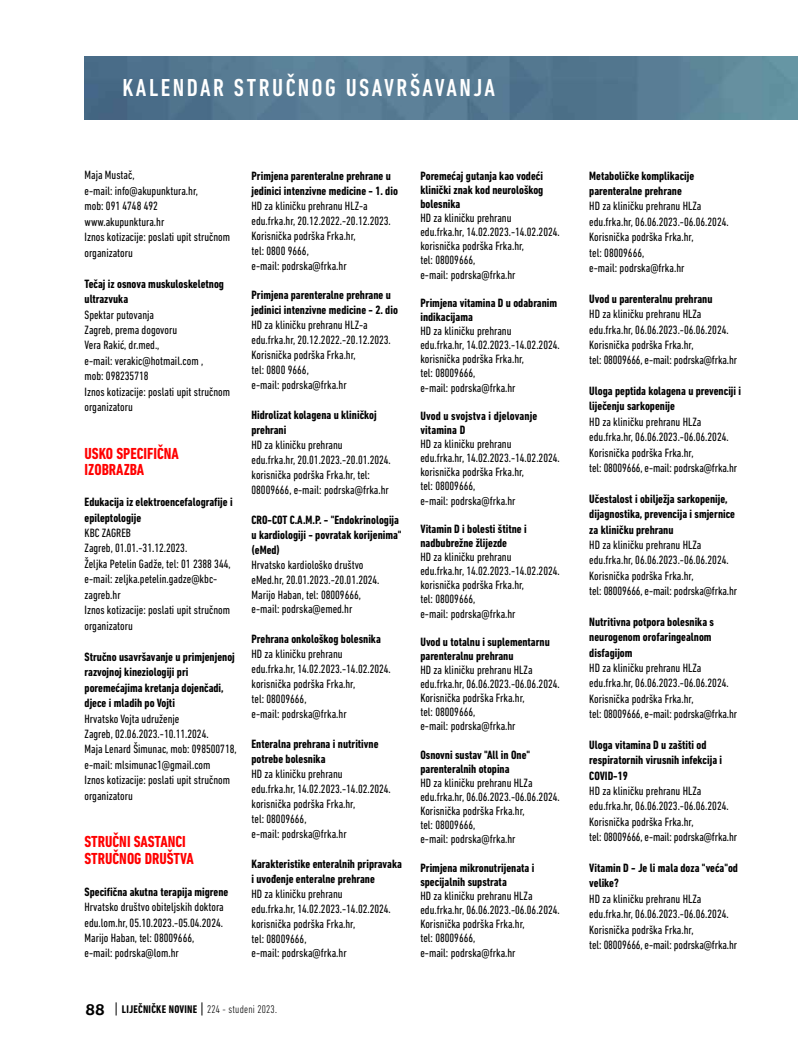
<style>
.page{position:relative;width:798px;height:1046px;background:#fff}
.page>*{position:absolute;margin:0;border:0;box-sizing:border-box;transform-origin:0 0}
.t1{font:500 condensed 25px "DIN Next LT Pro";letter-spacing:.1em;color:#fff}
.t2{font:700 condensed 16.25px/16.5px "DIN Next LT Pro";color:#f00}
.t3{font:condensed 12.25px/15px "DIN Next LT Pro";color:#000}
.t4{font:700 condensed 12.25px/15.4px "DIN Next LT Pro";color:#000}
.t5{font:700 condensed 11.25px "DIN Next LT Pro";letter-spacing:.02em;color:#000}
.s1{font-family:"PF Agora Slab Pro";font-stretch:normal;font-size:16.25px}
.s2{font-weight:300}
</style>
<div class="page">
<svg style="left:116px;top:1002px;width:1px;height:13px"></svg>
<svg style="left:201px;top:1002px;width:1px;height:13px"></svg>
<svg style="left:85px;top:57px;width:712px;height:63px;fill:#577b93"></svg>
<h1 class="t1" style="left:122px;top:73px;width:374px">KALENDAR STRUČNOG USAVRŠAVANJA</h1>
<p class="t3" style="left:84px;top:167px;width:147px;line-height:15.5px">Maja Mustač,<br>e-mail: info@akupunktura.hr,<br>mob: 091 4748 492 www.akupunktura.hr<br>Iznos kotizacije: poslati upit stručnom organizatoru</p>
<p class="t4" style="left:84px;top:276px;width:141px">Tečaj iz osnova muskuloskeletnog ultrazvuka</p>
<p class="t3" style="left:84px;top:306px;width:147px;line-height:15.5px">Spektar putovanja<br>Zagreb, prema dogovoru<br>Vera Rakić, dr.med.,<br>e-mail: verakic@hotmail.com ,<br>mob: 098235718<br>Iznos kotizacije: poslati upit stručnom organizatoru</p>
<h2 class="t2" style="left:84px;top:445px;width:96px">USKO SPECIFIČNA<br>IZOBRAZBA</h2>
<p class="t4" style="left:84px;top:494px;width:149px">Edukacija iz elektroencefalografije i epileptologije</p>
<p class="t3" style="left:84px;top:525px;width:147px;line-height:15.5px">KBC ZAGREB<br>Zagreb, 01.01.-31.12.2023.<br>Željka Petelin Gadže, tel: 01 2388 344, e-mail: zeljka.petelin.gadze@kbc&shy;zagreb.hr<br>Iznos kotizacije: poslati upit stručnom organizatoru</p>
<p class="t4" style="left:84px;top:648px;width:152px">Stručno usavršavanje u primjenjenoj razvojnoj kineziologiji pri poremećajima kretanja dojenčadi, djece i mladih po Vojti</p>
<p class="t3" style="left:84px;top:710px;width:153px;line-height:15.5px">Hrvatsko Vojta udruženje<br>Zagreb, 02.06.2023.-10.11.2024.<br>Maja Lenard Šimunac, mob: 098500718, e-mail: mlsimunac1@gmail.com<br>Iznos kotizacije: poslati upit stručnom organizatoru</p>
<h2 class="t2" style="left:84px;top:833px;width:111px">STRUČNI SASTANCI<br>STRUČNOG DRUŠTVA</h2>
<p class="t4" style="left:84px;top:883px;width:145px">Specifična akutna terapija migrene</p>
<p class="t3" style="left:84px;top:898px;width:141px;line-height:15.5px">Hrvatsko društvo obiteljskih doktora edu.lom.hr, 05.10.2023.-05.04.2024.<br>Marijo Haban, tel: 08009666, e-mail: podrska@lom.hr</p>
<p class="t4" style="left:251px;top:168px;width:148px;line-height:15px">Primjena parenteralne prehrane u jedinici intenzivne medicine - 1. dio</p>
<p class="t3" style="left:251px;top:198px;width:141px">HD za kliničku prehranu HLZ-a edu.frka.hr, 20.12.2022.-20.12.2023.<br>Korisnička podrška Frka.hr,<br>tel: 0800 9666,<br>e-mail: podrska@frka.hr</p>
<p class="t4" style="left:251px;top:288px;width:148px;line-height:15px">Primjena parenteralne prehrane u jedinici intenzivne medicine - 2. dio</p>
<p class="t3" style="left:251px;top:317px;width:141px">HD za kliničku prehranu HLZ-a edu.frka.hr, 20.12.2022.-20.12.2023.<br>Korisnička podrška Frka.hr,<br>tel: 0800 9666,<br>e-mail: podrska@frka.hr</p>
<p class="t4" style="left:251px;top:407px;width:127px;line-height:15px">Hidrolizat kolagena u kliničkoj prehrani</p>
<p class="t3" style="left:251px;top:437px;width:141px">HD za kliničku prehranu<br>edu.frka.hr, 20.01.2023.-20.01.2024. korisnička podrška Frka.hr, tel:<br>08009666, e-mail: podrska@frka.hr</p>
<p class="t4" style="left:251px;top:512px;width:151px;line-height:15px">CRO-COT C.A.M.P. - "Endokrinologija u kardiologiji - povratak korijenima" (eMed)</p>
<p class="t3" style="left:251px;top:556px;width:129px">Hrvatsko kardiološko društvo eMed.hr, 20.01.2023.-20.01.2024.<br>Marijo Haban, tel: 08009666, e-mail: podrska@emed.hr</p>
<p class="t4" style="left:251px;top:631px;width:131px">Prehrana onkološkog bolesnika</p>
<p class="t3" style="left:251px;top:646px;width:141px">HD za kliničku prehranu<br>edu.frka.hr, 14.02.2023.-14.02.2024. korisnička podrška Frka.hr,<br>tel: 08009666,<br>e-mail: podrska@frka.hr</p>
<p class="t4" style="left:251px;top:736px;width:128px;line-height:15px">Enteralna prehrana i nutritivne potrebe bolesnika</p>
<p class="t3" style="left:251px;top:766px;width:141px">HD za kliničku prehranu<br>edu.frka.hr, 14.02.2023.-14.02.2024. korisnička podrška Frka.hr,<br>tel: 08009666,<br>e-mail: podrska@frka.hr</p>
<p class="t4" style="left:251px;top:855px;width:152px;line-height:15px">Karakteristike enteralnih pripravaka i uvođenje enteralne prehrane</p>
<p class="t3" style="left:251px;top:885px;width:141px">HD za kliničku prehranu<br>edu.frka.hr, 14.02.2023.-14.02.2024. korisnička podrška Frka.hr,<br>tel: 08009666,<br>e-mail: podrska@frka.hr</p>
<p class="t5" style="left:85px;top:1002px;width:193px"><span class="s1">88</span> LIJEČNIČKE NOVINE <span class="s2">224 - studeni 2023.</span></p>
<p class="t4" style="left:420px;top:168px;width:124px;line-height:14.1px;text-align:justify">Poremećaj gutanja kao vodeći klinički znak kod neurološkog bolesnika</p>
<p class="t3" style="left:420px;top:211px;width:141px;line-height:14.1px">HD za kliničku prehranu<br>edu.frka.hr, 14.02.2023.-14.02.2024. korisnička podrška Frka.hr,<br>tel: 08009666,<br>e-mail: podrska@frka.hr</p>
<p class="t4" style="left:420px;top:295px;width:138px;line-height:14.1px">Primjena vitamina D u odabranim indikacijama</p>
<p class="t3" style="left:420px;top:324px;width:141px;line-height:14.1px">HD za kliničku prehranu<br>edu.frka.hr, 14.02.2023.-14.02.2024. korisnička podrška Frka.hr,<br>tel: 08009666,<br>e-mail: podrska@frka.hr</p>
<p class="t4" style="left:420px;top:408px;width:118px;line-height:14.1px">Uvod u svojstva i djelovanje vitamina D</p>
<p class="t3" style="left:420px;top:436px;width:141px;line-height:14.1px">HD za kliničku prehranu<br>edu.frka.hr, 14.02.2023.-14.02.2024. korisnička podrška Frka.hr,<br>tel: 08009666,<br>e-mail: podrska@frka.hr</p>
<p class="t4" style="left:420px;top:521px;width:108px;line-height:14.1px">Vitamin D i bolesti štitne i nadbubrežne žlijezde</p>
<p class="t3" style="left:420px;top:549px;width:141px;line-height:14.1px">HD za kliničku prehranu<br>edu.frka.hr, 14.02.2023.-14.02.2024. korisnička podrška Frka.hr,<br>tel: 08009666,<br>e-mail: podrska@frka.hr</p>
<p class="t4" style="left:420px;top:634px;width:131px;line-height:14.1px">Uvod u totalnu i suplementarnu parenteralnu prehranu</p>
<p class="t3" style="left:420px;top:662px;width:141px;line-height:14.1px">HD za kliničku prehranu HLZa edu.frka.hr, 06.06.2023.-06.06.2024.<br>Korisnička podrška Frka.hr,<br>tel: 08009666,<br>e-mail: podrska@frka.hr</p>
<p class="t4" style="left:420px;top:747px;width:111px;line-height:14.1px">Osnovni sustav "All in One" parenteralnih otopina</p>
<p class="t3" style="left:420px;top:775px;width:141px;line-height:14.1px">HD za kliničku prehranu HLZa edu.frka.hr, 06.06.2023.-06.06.2024.<br>Korisnička podrška Frka.hr,<br>tel: 08009666,<br>e-mail: podrska@frka.hr</p>
<p class="t4" style="left:420px;top:860px;width:115px;line-height:14.1px">Primjena mikronutrijenata i specijalnih supstrata</p>
<p class="t3" style="left:420px;top:888px;width:141px;line-height:14.4px">HD za kliničku prehranu HLZa edu.frka.hr, 06.06.2023.-06.06.2024.<br>Korisnička podrška Frka.hr,<br>tel: 08009666,<br>e-mail: podrska@frka.hr</p>
<p class="t4" style="left:589px;top:168px;width:106px">Metaboličke komplikacije parenteralne prehrane</p>
<p class="t3" style="left:589px;top:198px;width:141px;line-height:15.4px">HD za kliničku prehranu HLZa edu.frka.hr, 06.06.2023.-06.06.2024.<br>Korisnička podrška Frka.hr,<br>tel: 08009666,<br>e-mail: podrska@frka.hr</p>
<p class="t4" style="left:589px;top:291px;width:125px">Uvod u parenteralnu prehranu</p>
<p class="t3" style="left:589px;top:306px;width:149px;line-height:15.4px">HD za kliničku prehranu HLZa edu.frka.hr, 06.06.2023.-06.06.2024.<br>Korisnička podrška Frka.hr,<br>tel: 08009666, e-mail: podrska@frka.hr</p>
<p class="t4" style="left:589px;top:383px;width:153px">Uloga peptida kolagena u prevenciji i liječenju sarkopenije</p>
<p class="t3" style="left:589px;top:414px;width:149px;line-height:15.4px">HD za kliničku prehranu HLZa edu.frka.hr, 06.06.2023.-06.06.2024.<br>Korisnička podrška Frka.hr,<br>tel: 08009666, e-mail: podrska@frka.hr</p>
<p class="t4" style="left:589px;top:491px;width:147px">Učestalost i obilježja sarkopenije, dijagnostika, prevencija i smjernice za kliničku prehranu</p>
<p class="t3" style="left:589px;top:537px;width:149px;line-height:15.4px">HD za kliničku prehranu HLZa edu.frka.hr, 06.06.2023.-06.06.2024.<br>Korisnička podrška Frka.hr,<br>tel: 08009666, e-mail: podrska@frka.hr</p>
<p class="t4" style="left:589px;top:614px;width:126px">Nutritivna potpora bolesnika s neurogenom orofaringealnom disfagijom</p>
<p class="t3" style="left:589px;top:660px;width:149px;line-height:15.4px">HD za kliničku prehranu HLZa edu.frka.hr, 06.06.2023.-06.06.2024.<br>Korisnička podrška Frka.hr,<br>tel: 08009666, e-mail: podrska@frka.hr</p>
<p class="t4" style="left:589px;top:737px;width:134px">Uloga vitamina D u zaštiti od respiratornih virusnih infekcija i<br>COVID-19</p>
<p class="t3" style="left:589px;top:783px;width:149px;line-height:15.4px">HD za kliničku prehranu HLZa edu.frka.hr, 06.06.2023.-06.06.2024.<br>Korisnička podrška Frka.hr,<br>tel: 08009666, e-mail: podrska@frka.hr</p>
<p class="t4" style="left:589px;top:860px;width:150px">Vitamin D - Je li mala doza "veća"od velike?</p>
<p class="t3" style="left:589px;top:890px;width:149px;line-height:15.4px">HD za kliničku prehranu HLZa edu.frka.hr, 06.06.2023.-06.06.2024.<br>Korisnička podrška Frka.hr,<br>tel: 08009666, e-mail: podrska@frka.hr</p>
</div>
